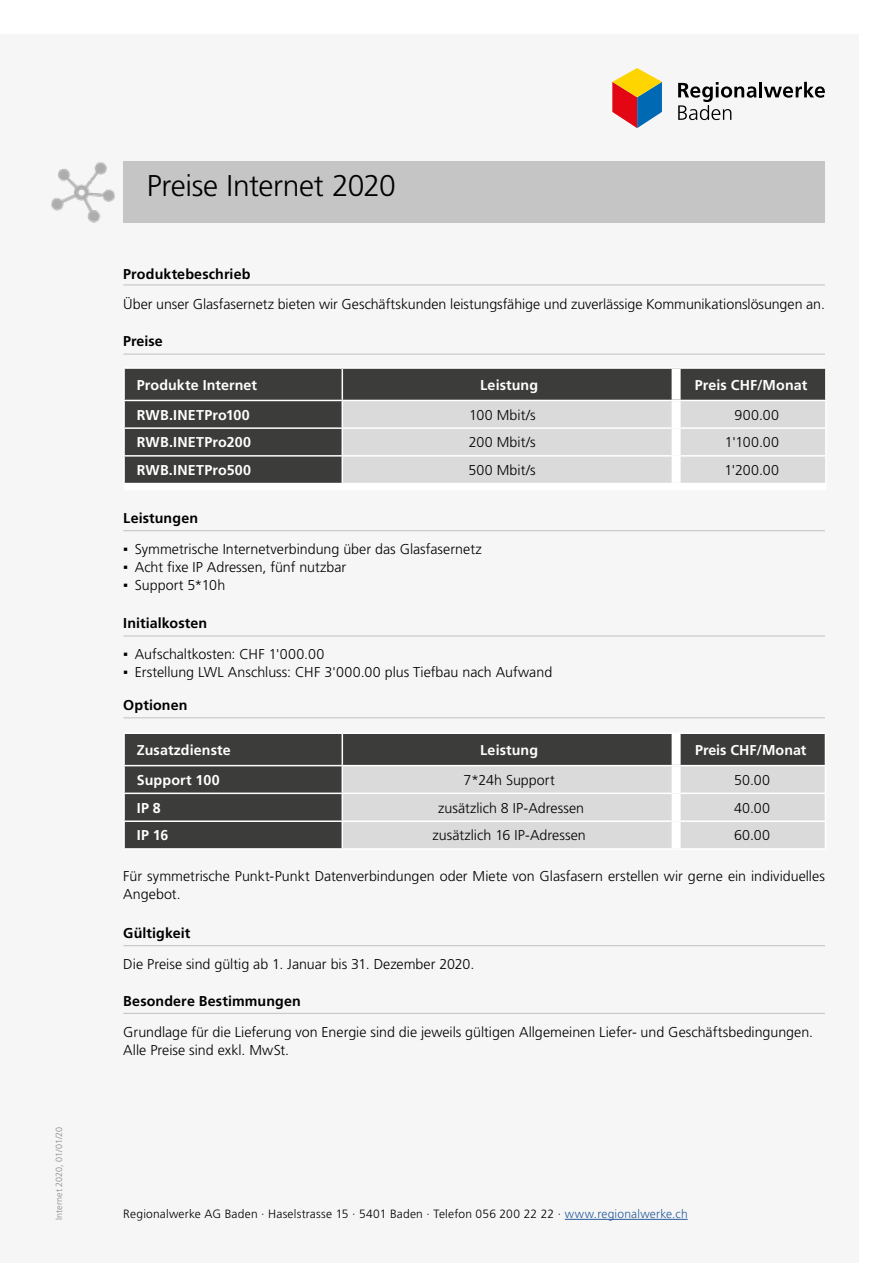
<style>
.page{position:relative;width:893px;height:1263px;background:#fff}
.page>*{position:absolute;margin:0;border:0;box-sizing:border-box;transform-origin:0 0}
.t1{font:300 30px "Frutiger";letter-spacing:-.015em;color:#000}
.t2{font:300 14.25px/18px "Frutiger";color:#000}
.t3{font:700 14.25px "Frutiger LT Std";letter-spacing:.01em;color:#fff}
.t4{font:700 14.25px "Frutiger LT Std";letter-spacing:.01em;color:#000}
.t5{font:300 12px "Frutiger";letter-spacing:.02em;color:#000}
.t6{font:300 9px "Frutiger";letter-spacing:.005em;color:#878787}
.s1{font-family:"Arial Narrow";font-weight:400}
.s2{color:#275b9b}
</style>
<div class="page">
<div style="left:0;top:34px;width:859px;height:1229px;background:#f6f6f6"></div>
<svg style="left:612px;top:68px;width:50px;height:60px"></svg>
<hr style="left:759px;top:82px;width:3px;height:15px;background:#000">
<svg style="left:764px;top:82px;width:61px;height:16px"></svg>
<svg style="left:678px;top:82px;width:78px;height:38px"></svg>
<hr style="left:565px;top:1219px;width:123px;height:1px;background:#275b9b">
<hr style="left:123px;top:945px;width:702px;height:1px;background:#000">
<hr style="left:123px;top:354px;width:702px;height:1px;background:#000">
<hr style="left:123px;top:530px;width:702px;height:1px;background:#000">
<hr style="left:123px;top:635px;width:702px;height:1px;background:#000">
<hr style="left:123px;top:1013px;width:702px;height:1px;background:#000">
<hr style="left:123px;top:717px;width:702px;height:1px;background:#000">
<hr style="left:123px;top:284px;width:702px;height:1px;background:#000">
<div style="left:123px;top:162px;width:702px;height:61px;background:#c5c5c5"></div>
<div style="left:125px;top:369px;width:700px;height:31px;background:#3c3c3b"></div>
<hr style="left:123px;top:367px;width:219px;height:2px;background:#fff">
<hr style="left:123px;top:369px;width:2px;height:31px;background:#fff">
<hr style="left:342px;top:367px;width:334px;height:2px;background:#fff">
<hr style="left:342px;top:369px;width:1px;height:31px;background:#fff">
<svg style="left:124px;top:400px;width:701px;height:83px;background:#acacac"></svg>
<hr style="left:676px;top:367px;width:151px;height:2px;background:#fff">
<hr style="left:825px;top:369px;width:2px;height:31px;background:#fff">
<hr style="left:676px;top:400px;width:151px;height:1px;background:#fff">
<hr style="left:825px;top:401px;width:2px;height:26px;background:#fff">
<hr style="left:681px;top:427px;width:146px;height:2px;background:#fff">
<hr style="left:825px;top:429px;width:2px;height:26px;background:#fff">
<hr style="left:681px;top:455px;width:146px;height:2px;background:#fff">
<hr style="left:825px;top:457px;width:2px;height:26px;background:#fff">
<hr style="left:676px;top:483px;width:151px;height:1px;background:#fff">
<div style="left:672px;top:369px;width:9px;height:31px;background:#fff"></div>
<div style="left:672px;top:401px;width:9px;height:27px;background:#fff"></div>
<div style="left:672px;top:428px;width:9px;height:28px;background:#fff"></div>
<div style="left:672px;top:456px;width:9px;height:27px;background:#fff"></div>
<div style="left:125px;top:734px;width:700px;height:114px;background:#3c3c3b"></div>
<hr style="left:123px;top:732px;width:219px;height:2px;background:#fff">
<hr style="left:123px;top:734px;width:2px;height:31px;background:#fff">
<hr style="left:342px;top:732px;width:334px;height:2px;background:#fff">
<hr style="left:342px;top:734px;width:1px;height:31px;background:#fff">
<hr style="left:123px;top:765px;width:219px;height:1px;background:#fff">
<hr style="left:123px;top:766px;width:2px;height:26px;background:#fff">
<hr style="left:342px;top:765px;width:334px;height:1px;background:#fff">
<hr style="left:123px;top:792px;width:219px;height:2px;background:#fff">
<hr style="left:123px;top:794px;width:2px;height:26px;background:#fff">
<hr style="left:123px;top:820px;width:219px;height:2px;background:#fff">
<hr style="left:123px;top:822px;width:2px;height:26px;background:#fff">
<hr style="left:123px;top:848px;width:219px;height:2px;background:#fff">
<hr style="left:342px;top:848px;width:334px;height:2px;background:#fff">
<hr style="left:676px;top:732px;width:150px;height:2px;background:#fff">
<hr style="left:825px;top:734px;width:1px;height:31px;background:#fff">
<hr style="left:676px;top:765px;width:150px;height:1px;background:#fff">
<svg style="left:342px;top:766px;width:483px;height:83px;background:#dbdbdb"></svg>
<hr style="left:676px;top:848px;width:150px;height:2px;background:#fff">
<div style="left:672px;top:734px;width:9px;height:31px;background:#fff"></div>
<div style="left:672px;top:766px;width:9px;height:27px;background:#fff"></div>
<div style="left:672px;top:793px;width:9px;height:28px;background:#fff"></div>
<div style="left:672px;top:821px;width:9px;height:27px;background:#fff"></div>
<img style="left:51px;top:162px;width:64px;height:61px">
<p class="t6" style="left:54px;top:1220px;width:95px;rotate:-90deg">Internet 2020, 01/01/20</p>
<h1 class="t1" style="left:147px;top:168px;width:251px">Preise Internet 2020</h1>
<p class="t4" style="left:123px;top:265px;width:129px">Produktebeschrieb</p>
<p class="t2" style="left:123px;top:296px;width:703px">Über unser Glasfasernetz bieten wir Geschäftskunden leistungsfähige und zuverlässige Kommunikationslösungen an.</p>
<p class="t4" style="left:123px;top:332px;width:41px">Preise</p>
<p class="t3" style="left:137px;top:376px;width:122px">Produkte Internet</p>
<p class="t3" style="left:480px;top:376px;width:59px">Leistung</p>
<p class="t3" style="left:695px;top:376px;width:114px">Preis CHF/Monat</p>
<p class="t3" style="left:137px;top:406px;width:115px">RWB.INETPro100</p>
<p class="t2" style="left:469px;top:406px;width:68px">100 Mbit/s</p>
<p class="t2" style="left:735px;top:406px;width:46px">900.00</p>
<p class="t3" style="left:137px;top:434px;width:116px">RWB.INETPro200</p>
<p class="t2" style="left:469px;top:434px;width:68px">200 Mbit/s</p>
<p class="t2" style="left:725px;top:434px;width:56px">1'100.00</p>
<p class="t3" style="left:137px;top:462px;width:116px">RWB.INETPro500</p>
<p class="t2" style="left:469px;top:461px;width:69px">500 Mbit/s</p>
<p class="t2" style="left:724px;top:461px;width:56px">1'200.00</p>
<p class="t4" style="left:123px;top:510px;width:76px">Leistungen</p>
<p class="t2" style="left:123px;top:540px;width:360px"><span class="s1">▪</span> Symmetrische Internetverbindung über das Glasfasernetz</p>
<p class="t2" style="left:123px;top:558px;width:225px"><span class="s1">▪</span> Acht fixe IP Adressen, fünf nutzbar</p>
<p class="t2" style="left:123px;top:576px;width:104px"><span class="s1">▪</span> Support 5*10h</p>
<p class="t4" style="left:123px;top:615px;width:85px">Initialkosten</p>
<p class="t2" style="left:123px;top:645px;width:202px"><span class="s1">▪</span> Aufschaltkosten: CHF 1'000.00</p>
<p class="t2" style="left:123px;top:663px;width:430px"><span class="s1">▪</span> Erstellung LWL Anschluss: CHF 3'000.00 plus Tiefbau nach Aufwand</p>
<p class="t4" style="left:123px;top:697px;width:66px">Optionen</p>
<p class="t3" style="left:137px;top:741px;width:95px">Zusatzdienste</p>
<p class="t3" style="left:480px;top:741px;width:59px">Leistung</p>
<p class="t3" style="left:695px;top:741px;width:113px">Preis CHF/Monat</p>
<p class="t3" style="left:137px;top:771px;width:84px">Support 100</p>
<p class="t2" style="left:464px;top:771px;width:93px">7*24h Support</p>
<p class="t2" style="left:734px;top:771px;width:37px">50.00</p>
<p class="t3" style="left:137px;top:799px;width:26px">IP 8</p>
<p class="t2" style="left:438px;top:799px;width:147px">zusätzlich 8 IP-Adressen</p>
<p class="t2" style="left:734px;top:799px;width:38px">40.00</p>
<p class="t3" style="left:137px;top:827px;width:33px">IP 16</p>
<p class="t2" style="left:433px;top:827px;width:155px">zusätzlich 16 IP-Adressen</p>
<p class="t2" style="left:734px;top:827px;width:38px">60.00</p>
<p class="t2" style="left:123px;top:868px;width:703px">Für symmetrische Punkt-Punkt Datenverbindungen oder Miete von Glasfasern erstellen wir gerne ein individuelles<br>Angebot.</p>
<p class="t4" style="left:123px;top:925px;width:69px">Gültigkeit</p>
<p class="t2" style="left:123px;top:955px;width:352px">Die Preise sind gültig ab 1. Januar bis 31. Dezember 2020.</p>
<p class="t4" style="left:123px;top:992px;width:179px">Besondere Bestimmungen</p>
<p class="t2" style="left:123px;top:1023px;width:691px">Grundlage für die Lieferung von Energie sind die jeweils gültigen Allgemeinen Liefer- und Geschäftsbedingungen.<br>Alle Preise sind exkl. MwSt.</p>
<p class="t5" style="left:123px;top:1207px;width:566px">Regionalwerke AG Baden · Haselstrasse 15 · 5401 Baden · Telefon 056 200 22 22 · <span class="s2">www.regionalwerke.ch</span></p>
</div>
